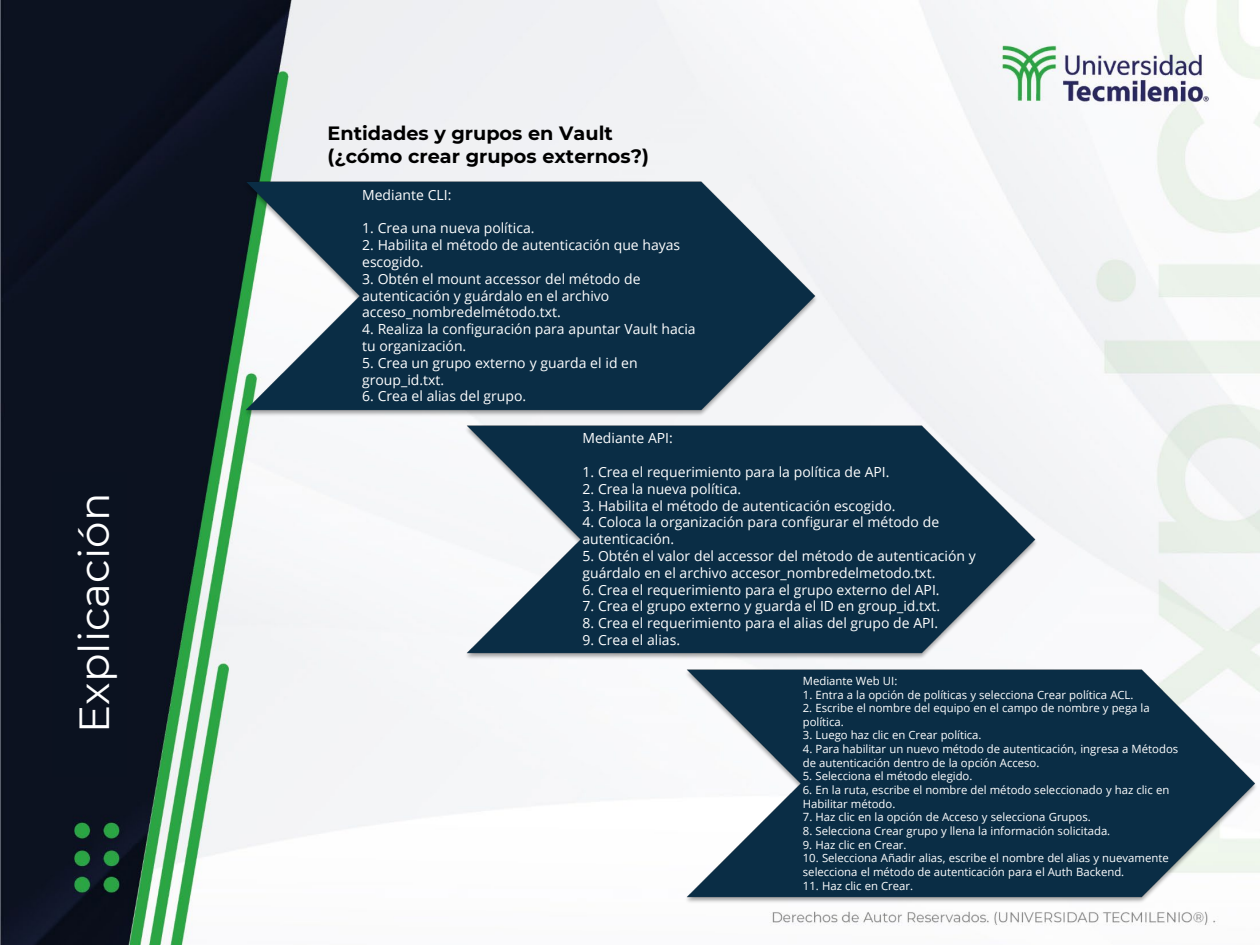
<style>
.page{position:relative;width:1260px;height:945px;background:#fff}
.page>*{position:absolute;margin:0;border:0;box-sizing:border-box;transform-origin:0 0}
.t1{font:42px "Montserrat";color:#fff}
.t2{font:700 19.25px/23.1px "Montserrat";color:#000}
.t3{font:14px/16.8px "Open Sans";color:#fff}
.t4{font:11.38px/13.7px "Open Sans";color:#fff}
</style>
<div class="page">
<img style="left:0;top:0;width:1260px;height:945px">
<div style="left:52px;top:472px;width:75px;height:305px;background:#0b1220"></div>
<img style="left:241px;top:180px;width:579px;height:238px">
<img style="left:461px;top:423px;width:579px;height:239px">
<img style="left:681px;top:667px;width:579px;height:239px">
<h1 class="t1" style="left:65px;top:733px;width:241px;rotate:-90deg">Explicación</h1>
<h2 class="t2" style="left:328px;top:121px;width:323px">Entidades y grupos en Vault (¿cómo crear grupos externos?)</h2>
<p class="t3" style="left:362px;top:186px;width:91px">Mediante CLI:</p>
<p class="t3" style="left:362px;top:220px;width:174px">1. Crea una nueva política.</p>
<p class="t3" style="left:362px;top:236px;width:320px">2. Habilita el método de autenticación que hayas escogido.</p>
<p class="t3" style="left:362px;top:270px;width:280px">3. Obtén el mount accessor del método de autenticación y guárdalo en el archivo acceso_nombredelmétodo.txt.</p>
<p class="t3" style="left:362px;top:320px;width:335px">4. Realiza la configuración para apuntar Vault hacia tu organización.</p>
<p class="t3" style="left:362px;top:354px;width:277px">5. Crea un grupo externo y guarda el id en group_id.txt.</p>
<p class="t3" style="left:362px;top:388px;width:166px">6. Crea el alias del grupo.</p>
<p class="t3" style="left:582px;top:430px;width:92px">Mediante API:</p>
<p class="t3" style="left:582px;top:463px;width:309px">1. Crea el requerimiento para la política de API.</p>
<p class="t3" style="left:582px;top:480px;width:160px">2. Crea la nueva política.</p>
<p class="t3" style="left:582px;top:497px;width:315px">3. Habilita el método de autenticación escogido.</p>
<p class="t3" style="left:582px;top:514px;width:358px">4. Coloca la organización para configurar el método de autenticación.</p>
<p class="t3" style="left:582px;top:547px;width:395px">5. Obtén el valor del accessor del método de autenticación y guárdalo en el archivo accesor_nombredelmetodo.txt.</p>
<p class="t3" style="left:582px;top:581px;width:359px">6. Crea el requerimiento para el grupo externo del API.</p>
<p class="t3" style="left:582px;top:598px;width:359px">7. Crea el grupo externo y guarda el ID en group_id.txt.</p>
<p class="t3" style="left:582px;top:614px;width:357px">8. Crea el requerimiento para el alias del grupo de API.</p>
<p class="t3" style="left:582px;top:631px;width:99px">9. Crea el alias.</p>
<p class="t4" style="left:803px;top:674px;width:96px">Mediante Web UI:</p>
<p class="t4" style="left:803px;top:687px;width:332px">1. Entra a la opción de políticas y selecciona Crear política ACL.</p>
<p class="t4" style="left:803px;top:701px;width:348px">2. Escribe el nombre del equipo en el campo de nombre y pega la política.</p>
<p class="t4" style="left:803px;top:728px;width:180px">3. Luego haz clic en Crear política.</p>
<p class="t4" style="left:803px;top:742px;width:377px">4. Para habilitar un nuevo método de autenticación, ingresa a Métodos de autenticación dentro de la opción Acceso.</p>
<p class="t4" style="left:803px;top:769px;width:171px">5. Selecciona el método elegido.</p>
<p class="t4" style="left:803px;top:783px;width:368px">6. En la ruta, escribe el nombre del método seleccionado y haz clic en<br>Habilitar método.</p>
<p class="t4" style="left:803px;top:810px;width:289px">7. Haz clic en la opción de Acceso y selecciona Grupos.</p>
<p class="t4" style="left:803px;top:824px;width:309px">8. Selecciona Crear grupo y llena la información solicitada.</p>
<p class="t4" style="left:803px;top:837px;width:105px">9. Haz clic en Crear.</p>
<p class="t4" style="left:803px;top:851px;width:367px">10. Selecciona Añadir alias, escribe el nombre del alias y nuevamente selecciona el método de autenticación para el Auth Backend.</p>
<p class="t4" style="left:803px;top:878px;width:112px">11. Haz clic en Crear.</p>
</div>
